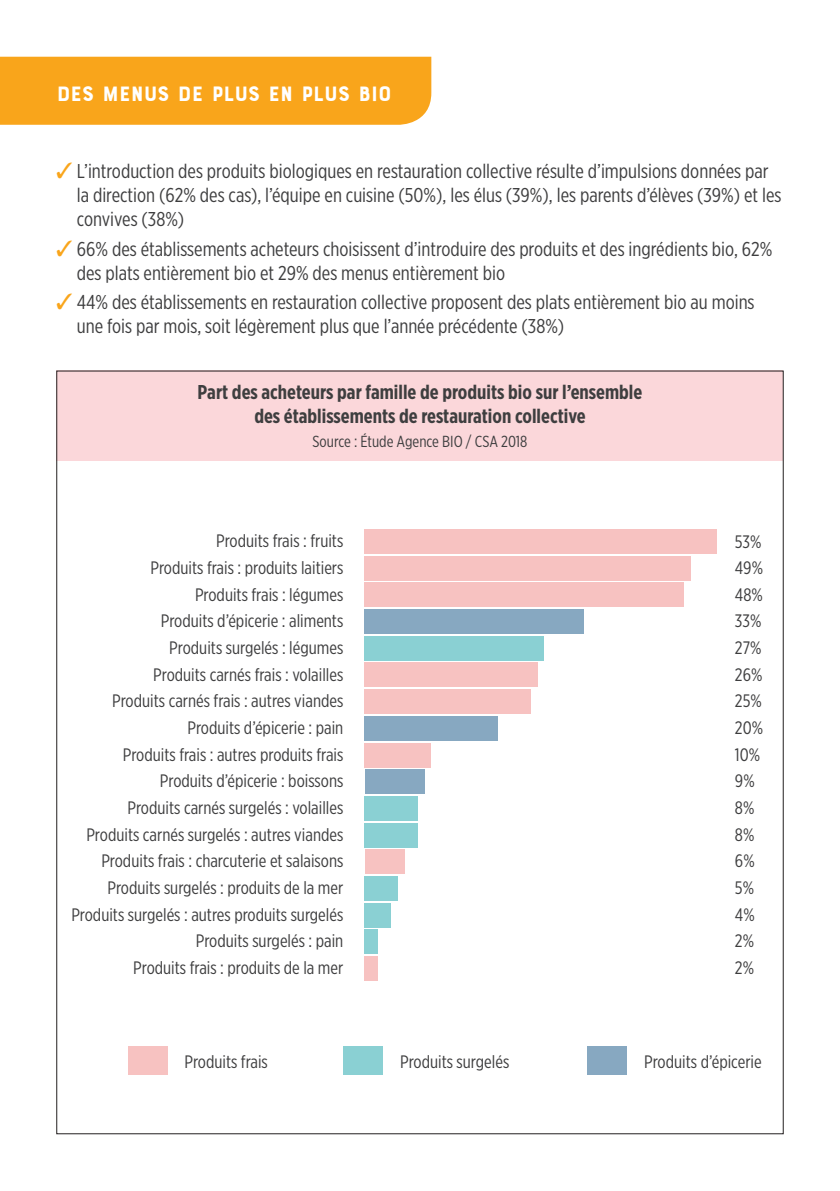
<style>
.page{position:relative;width:840px;height:1191px;background:#fff}
.page>*{position:absolute;margin:0;border:0;box-sizing:border-box;transform-origin:0 0}
.t1{font:22px "Bourton Base";color:#fff}
.t2{font:20px/24px "Gotham X Narrow";color:#3e3e3f}
.t3{font:700 20px/24px "Gotham X Narrow";color:#3e3e3f;text-align:center}
.t4{font:18px/26.6px "Gotham X Narrow";color:#3e3e3f;text-align:right}
.t5{font:16px "Gotham X Narrow";color:#3e3e3f}
.s1{color:#f9a51b}
</style>
<div class="page">
<div style="left:57px;top:370px;width:725px;height:90px;background:#fbd7da"></div>
<div style="left:364px;top:956px;width:13px;height:24px;background:#f7c2c1"></div>
<div style="left:364px;top:930px;width:13px;height:24px;background:#8ad0d3"></div>
<div style="left:364px;top:903px;width:27px;height:24px;background:#8ad0d3"></div>
<div style="left:364px;top:876px;width:33px;height:24px;background:#8ad0d3"></div>
<div style="left:364px;top:850px;width:40px;height:24px;background:#f7c2c1"></div>
<div style="left:364px;top:823px;width:53px;height:24px;background:#8ad0d3"></div>
<div style="left:364px;top:796px;width:53px;height:24px;background:#8ad0d3"></div>
<div style="left:364px;top:769px;width:60px;height:24px;background:#87a8c1"></div>
<div style="left:364px;top:743px;width:67px;height:24px;background:#f7c2c1"></div>
<div style="left:364px;top:716px;width:133px;height:24px;background:#87a8c1"></div>
<div style="left:364px;top:689px;width:166px;height:24px;background:#f7c2c1"></div>
<div style="left:364px;top:663px;width:173px;height:24px;background:#f7c2c1"></div>
<div style="left:364px;top:636px;width:180px;height:24px;background:#8ad0d3"></div>
<div style="left:364px;top:609px;width:220px;height:24px;background:#87a8c1"></div>
<div style="left:364px;top:583px;width:319px;height:24px;background:#f7c2c1"></div>
<div style="left:364px;top:556px;width:326px;height:24px;background:#f7c2c1"></div>
<div style="left:364px;top:529px;width:353px;height:24px;background:#f7c2c1"></div>
<div style="left:128px;top:1046px;width:39px;height:28px;background:#f7c2c1"></div>
<div style="left:343px;top:1046px;width:40px;height:28px;background:#8ad0d3"></div>
<div style="left:587px;top:1046px;width:39px;height:28px;background:#87a8c1"></div>
<div style="left:0;top:57px;width:431px;height:68px;background:#f9a51b"></div>
<p class="t1" style="left:57px;top:80px;width:336px">DES MENUS DE PLUS EN PLUS BIO</p>
<p class="t2" style="left:77px;top:159px;width:705px;text-indent:-21px"><span class="s1">✓</span> L’introduction des produits biologiques en restauration collective résulte d’impulsions données par la direction (62% des cas), l’équipe en cuisine (50%), les élus (39%), les parents d’élèves (39%) et les convives (38%)</p>
<p class="t2" style="left:77px;top:236px;width:696px;text-indent:-21px"><span class="s1">✓</span> 66% des établissements acheteurs choisissent d’introduire des produits et des ingrédients bio, 62% des plats entièrement bio et 29% des menus entièrement bio</p>
<p class="t2" style="left:77px;top:290px;width:679px;text-indent:-21px"><span class="s1">✓</span> 44% des établissements en restauration collective proposent des plats entièrement bio au moins une fois par mois, soit légèrement plus que l’année précédente (38%)</p>
<p class="t3" style="left:197px;top:380px;width:446px">Part des acheteurs par famille de produits bio sur l’ensemble des établissements de restauration collective</p>
<p class="t5" style="left:312px;top:432px;width:216px">Source : Étude Agence BIO / CSA 2018</p>
<p class="t4" style="left:112px;top:527px;width:232px">Produits frais : fruits<br>Produits frais : produits laitiers<br>Produits frais : légumes<br>Produits d’épicerie : aliments<br>Produits surgelés : légumes<br>Produits carnés frais : volailles<br>Produits carnés frais : autres viandes</p>
<p class="t4" style="left:187px;top:714px;width:157px">Produits d’épicerie : pain</p>
<p class="t4" style="left:123px;top:740px;width:222px">Produits frais : autres produits frais<br>Produits d’épicerie : boissons</p>
<p class="t4" style="left:71px;top:794px;width:273px">Produits carnés surgelés : volailles Produits carnés surgelés : autres viandes Produits frais : charcuterie et salaisons Produits surgelés : produits de la mer Produits surgelés : autres produits surgelés Produits surgelés : pain<br>Produits frais : produits de la mer</p>
<p class="t4" style="left:734px;top:527px;width:30px;text-align:left">53%<br>49%<br>48%<br>33%<br>27%<br>26%<br>25%<br>20%<br>10%<br>9%<br>8%<br>8%<br>6%<br>5%<br>4%<br>2%<br>2%</p>
<p class="t4" style="left:184px;top:1047px;width:85px">Produits frais</p>
<p class="t4" style="left:400px;top:1047px;width:111px">Produits surgelés</p>
<p class="t4" style="left:643px;top:1047px;width:119px">Produits d’épicerie</p>
</div>
